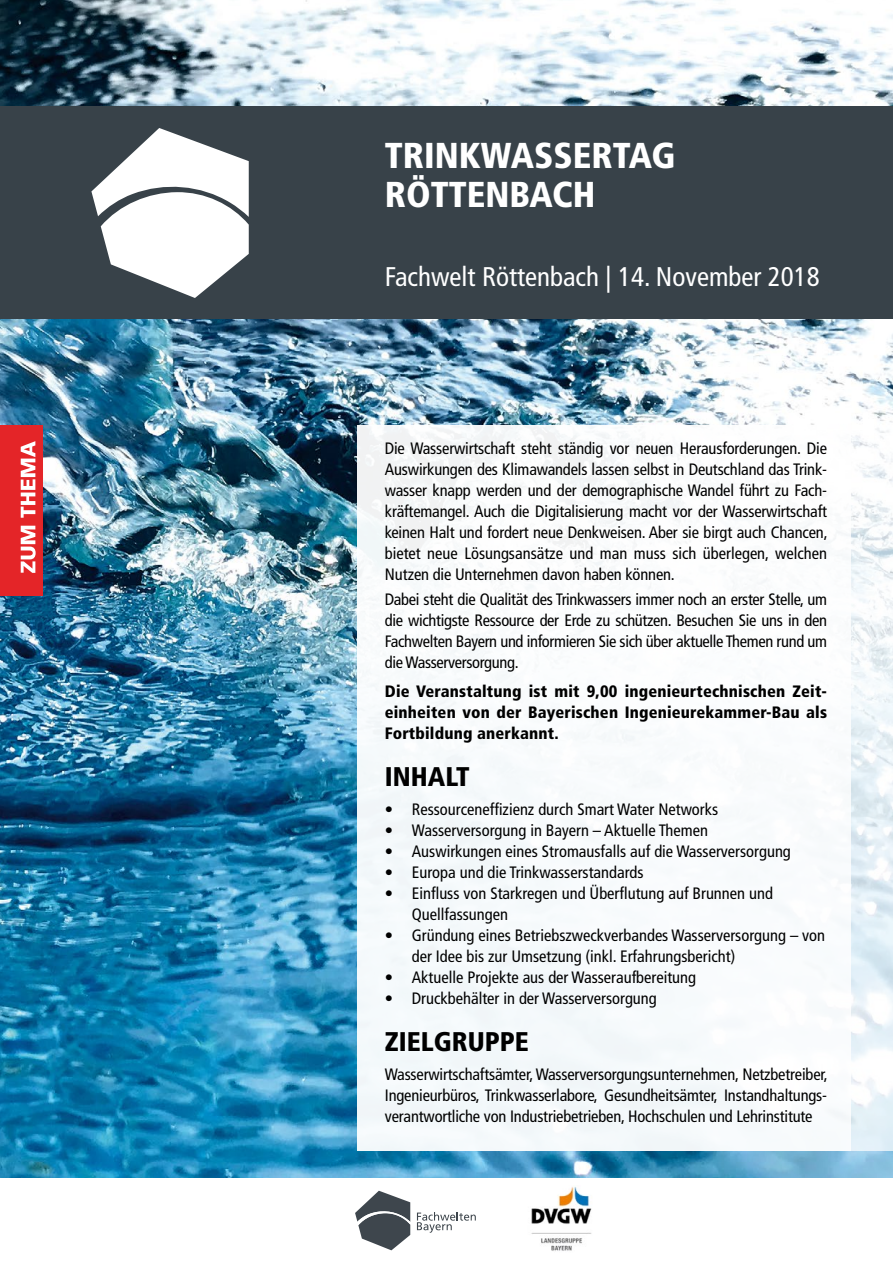
<style>
.page{position:relative;width:893px;height:1263px;background:#fff}
.page>*{position:absolute;margin:0;border:0;box-sizing:border-box;transform-origin:0 0}
.t1{font:900 condensed 36px/39px "Frutiger";color:#fff}
.t2{font:condensed 27px "Frutiger";color:#fff}
.t3{font:900 condensed 27px "Frutiger";color:#000}
.t4{font:condensed 16.5px/21px "Frutiger";color:#000;text-align:justify}
.t5{font:900 condensed 16.5px/21px "Frutiger";letter-spacing:.01em;color:#000;text-align:justify}
</style>
<div class="page">
<img style="left:0;top:0;width:893px;height:1178px">
<svg style="left:850px;top:425px;width:43px;height:725px"></svg>
<div style="left:357px;top:425px;width:493px;height:725px;background:#f8fbfc"></div>
<div style="left:0;top:425px;width:43px;height:170px;background:#e42528"></div>
<svg style="left:21px;top:441px;width:15px;height:132px"></svg>
<div style="left:0;top:106px;width:893px;height:213px;background:#384249"></div>
<svg style="left:417px;top:1212px;width:59px;height:21px"></svg>
<svg style="left:355px;top:1191px;width:55px;height:59px"></svg>
<img style="left:531px;top:1186px;width:61px;height:65px">
<svg style="left:91px;top:128px;width:158px;height:170px"></svg>
<h1 class="t1" style="left:385px;top:136px;width:292px">Trinkwassertag<br>Röttenbach</h1>
<h2 class="t2" style="left:385px;top:260px;width:436px">Fachwelt Röttenbach | 14. November 2018</h2>
<p class="t4" style="left:385px;top:437px;width:444px">Die Wasserwirtschaft steht ständig vor neuen Herausforderungen. Die Auswirkungen des Klimawandels lassen selbst in Deutschland das Trink&shy;wasser knapp werden und der demographische Wandel führt zu Fach&shy;kräftemangel. Auch die Digitalisierung macht vor der Wasserwirtschaft keinen Halt und fordert neue Denkweisen. Aber sie birgt auch Chancen, bietet neue Lösungsansätze und man muss sich überlegen, welchen Nutzen die Unternehmen davon haben können.</p>
<p class="t4" style="left:385px;top:589px;width:444px">Dabei steht die Qualität des Trinkwassers immer noch an erster Stelle, um die wichtigste Ressource der Erde zu schützen. Besuchen Sie uns in den Fachwelten Bayern und informieren Sie sich über aktuelle Themen rund um die Wasserversorgung.</p>
<p class="t5" style="left:385px;top:681px;width:444px">Die Veranstaltung ist mit 9,00 ingenieurtechnischen Zeit&shy;einheiten von der Bayerischen Ingenieurekammer-Bau als Fortbildung anerkannt.</p>
<h2 class="t3" style="left:385px;top:760px;width:16px">INHA</h2>
<h2 class="t3" style="left:445px;top:760px;width:26px">LT</h2>
<p class="t4" style="left:385px;top:799px;width:335px">• Ressourceneffizienz durch Smart Water Networks</p>
<p class="t4" style="left:385px;top:820px;width:325px">• Wasserversorgung in Bayern – Aktuelle Themen</p>
<p class="t4" style="left:385px;top:841px;width:408px">• Auswirkungen eines Stromausfalls auf die Wasserversorgung</p>
<p class="t4" style="left:385px;top:862px;width:260px">• Europa und die Trinkwasserstandards</p>
<p class="t4" style="left:412px;top:883px;width:363px;text-indent:-27px">• Einfluss von Starkregen und Überflutung auf Brunnen und<br>Quellfassungen</p>
<p class="t4" style="left:412px;top:925px;width:415px;text-indent:-27px">• Gründung eines Betriebszweckverbandes Wasserversorgung – von der Idee bis zur Umsetzung (inkl. Erfahrungsbericht)</p>
<p class="t4" style="left:385px;top:967px;width:313px">• Aktuelle Projekte aus der Wasseraufbereitung</p>
<p class="t4" style="left:385px;top:988px;width:273px">• Druckbehälter in der Wasserversorgung</p>
<h2 class="t3" style="left:385px;top:1025px;width:143px">ZIELGRUPPE</h2>
<p class="t4" style="left:385px;top:1064px;width:444px">Wasserwirtschaftsämter, Wasserversorgungsunternehmen, Netzbetreiber, Ingenieurbüros, Trinkwasserlabore, Gesundheitsämter, Instandhaltungs&shy;verantwortliche von Industriebetrieben, Hochschulen und Lehrinstitute</p>
</div>
